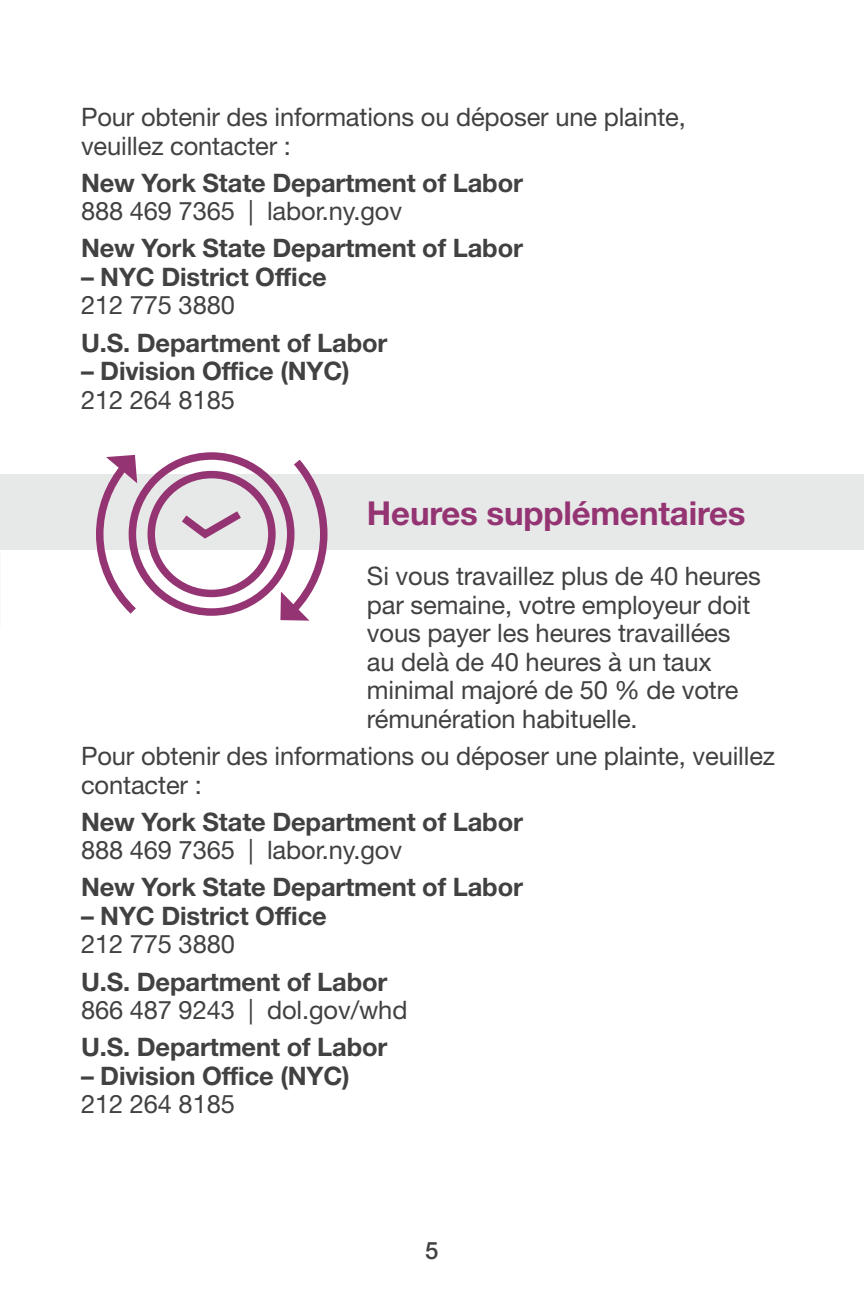
<style>
.page{position:relative;width:864px;height:1296px;background:#fff}
.page>*{position:absolute;margin:0;border:0;box-sizing:border-box;transform-origin:0 0}
.t1{font:700 33px "Helvetica Neue LT Std";letter-spacing:-.005em;color:#943473}
.t2{font:25.5px/28.5px "Helvetica Neue LT Std";letter-spacing:-.005em;color:#414142}
.t3{font:700 25.5px "Helvetica Neue LT Std";letter-spacing:-.005em;color:#414142}
.t4{font:500 24px "Helvetica Neue LT Std";color:#414142}
</style>
<div class="page">
<div style="left:0;top:474px;width:864px;height:76px;background:#e7e8e8"></div>
<svg style="left:96px;top:452px;width:232px;height:169px"></svg>
<p class="t2" style="left:81px;top:103px;width:606px">Pour obtenir des informations ou déposer une plainte, veuillez contacter :</p>
<p class="t3" style="left:81px;top:167px;width:444px">New York State Department of Labor</p>
<p class="t2" style="left:81px;top:197px;width:323px">888 469 7365 | labor.ny.gov</p>
<p class="t3" style="left:81px;top:233px;width:444px">New York State Department of Labor</p>
<p class="t3" style="left:81px;top:261px;width:247px">– NYC District Office</p>
<p class="t2" style="left:81px;top:291px;width:155px">212 775 3880</p>
<p class="t3" style="left:81px;top:327px;width:308px">U.S. Department of Labor</p>
<p class="t3" style="left:81px;top:355px;width:270px">– Division Office (NYC)</p>
<p class="t2" style="left:81px;top:385px;width:155px">212 264 8185</p>
<p class="t1" style="left:367px;top:492px;width:380px">Heures supplémentaires</p>
<p class="t2" style="left:367px;top:562px;width:395px">Si vous travaillez plus de 40 heures par semaine, votre employeur doit vous payer les heures travaillées au delà de 40 heures à un taux minimal majoré de 50 % de votre rémunération habituelle.</p>
<p class="t2" style="left:81px;top:741px;width:696px">Pour obtenir des informations ou déposer une plainte, veuillez contacter :</p>
<p class="t3" style="left:81px;top:806px;width:444px">New York State Department of Labor</p>
<p class="t2" style="left:81px;top:836px;width:323px">888 469 7365 | labor.ny.gov</p>
<p class="t3" style="left:81px;top:872px;width:444px">New York State Department of Labor</p>
<p class="t3" style="left:81px;top:900px;width:247px">– NYC District Office</p>
<p class="t2" style="left:81px;top:930px;width:155px">212 775 3880</p>
<p class="t3" style="left:81px;top:966px;width:308px">U.S. Department of Labor</p>
<p class="t2" style="left:81px;top:995px;width:328px">866 487 9243 | dol.gov/whd</p>
<p class="t3" style="left:81px;top:1031px;width:308px">U.S. Department of Labor</p>
<p class="t3" style="left:81px;top:1060px;width:270px">– Division Office (NYC)</p>
<p class="t2" style="left:81px;top:1090px;width:155px">212 264 8185</p>
<p class="t4" style="left:425px;top:1236px;width:15px">5</p>
</div>
